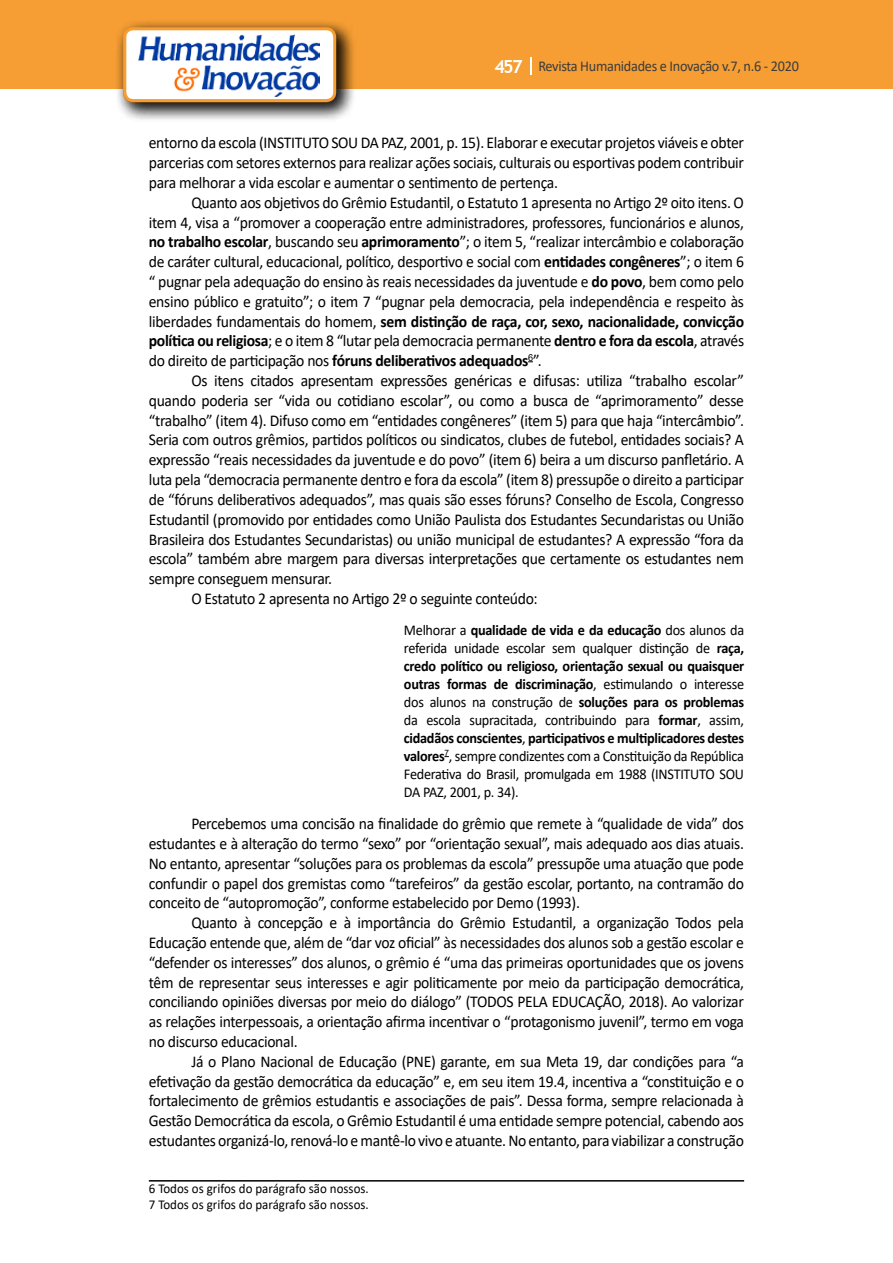
<style>
.page{position:relative;width:893px;height:1263px;background:#fff}
.page>*{position:absolute;margin:0;border:0;box-sizing:border-box;transform-origin:0 0}
.t1{font:16.5px/19.8px "Calibri";letter-spacing:-.02em;color:#000;text-align:justify;scale:.95 1}
.t2{font:15px/18px "Calibri";letter-spacing:-.02em;color:#000;text-align:justify;scale:.95 1}
.t3{font:15px "Calibri";letter-spacing:-.02em;color:#3c3c3b;scale:.95 1}
.t4{font:13.5px/16.2px "Calibri";color:#000;scale:.96 1}
.s1{font-family:"Trebuchet MS";font-weight:700;font-size:18px;color:#fff}
.s2{font-weight:700}
</style>
<div class="page">
<div style="left:0;top:0;width:893px;height:88px;background:#f69e34"></div>
<svg style="left:530px;top:57px;width:2px;height:18px"></svg>
<div style="left:115px;top:19px;width:241px;height:103px;background:#000;opacity:.75"></div>
<div style="left:125px;top:29px;width:210px;height:72px;background:#fff;border-radius:9px"></div>
<img style="left:139px;top:35px;width:180px;height:62px">
<div style="left:123px;top:27px;width:213px;height:75px;border:3px solid #f69e34;border-radius:9px"></div>
<hr style="left:149px;top:1180px;width:595px;height:1px;background:#000">
<p class="t3" style="left:495px;top:56px;width:322px"><span class="s1">457</span> Revista Humanidades e Inovação v.7, n.6 - 2020</p>
<p class="t1" style="left:149px;top:133px;width:628px">entorno da escola (INSTITUTO SOU DA PAZ, 2001, p. 15). Elaborar e executar projetos viáveis e obter parcerias com setores externos para realizar ações sociais, culturais ou esportivas podem contribuir para melhorar a vida escolar e aumentar o sentimento de pertença.</p>
<p class="t1" style="left:149px;top:192px;width:628px;text-indent:43px">Quanto aos objetivos do Grêmio Estudantil, o Estatuto 1 apresenta no Artigo 2º oito itens. O item 4, visa a “promover a cooperação entre administradores, professores, funcionários e alunos, <span class="s2">no trabalho escolar</span>, buscando seu <span class="s2">aprimoramento</span>”; o item 5, “realizar intercâmbio e colaboração de caráter cultural, educacional, político, desportivo e social com <span class="s2">entidades congêneres</span>”; o item 6 “ pugnar pela adequação do ensino às reais necessidades da juventude e <span class="s2">do povo</span>, bem como pelo ensino público e gratuito”; o item 7 “pugnar pela democracia, pela independência e respeito às liberdades fundamentais do homem, <span class="s2">sem distinção de raça, cor, sexo, nacionalidade, convicção política ou religiosa</span>; e o item 8 “lutar pela democracia permanente <span class="s2">dentro e fora da escola</span>, através do direito de participação nos <span class="s2">fóruns deliberativos adequados</span><sup>6</sup>”.</p>
<p class="t1" style="left:191px;top:370px;width:583px">Os itens citados apresentam expressões genéricas e difusas: utiliza “trabalho escolar”</p>
<p class="t1" style="left:149px;top:390px;width:628px">quando poderia ser “vida ou cotidiano escolar”, ou como a busca de “aprimoramento” desse</p>
<p class="t1" style="left:149px;top:410px;width:628px">“trabalho” (item 4). Difuso como em “entidades congêneres” (item 5) para que haja “intercâmbio”.</p>
<p class="t1" style="left:149px;top:430px;width:628px">Seria com outros grêmios, partidos políticos ou sindicatos, clubes de futebol, entidades sociais? A</p>
<p class="t1" style="left:149px;top:449px;width:628px">expressão “reais necessidades da juventude e do povo” (item 6) beira a um discurso panfletário. A</p>
<p class="t1" style="left:149px;top:469px;width:628px">luta pela “democracia permanente dentro e fora da escola” (item 8) pressupõe o direito a participar</p>
<p class="t1" style="left:149px;top:489px;width:628px">de “fóruns deliberativos adequados”, mas quais são esses fóruns? Conselho de Escola, Congresso</p>
<p class="t1" style="left:149px;top:509px;width:628px">Estudantil (promovido por entidades como União Paulista dos Estudantes Secundaristas ou União</p>
<p class="t1" style="left:149px;top:529px;width:628px">Brasileira dos Estudantes Secundaristas) ou união municipal de estudantes? A expressão “fora da</p>
<p class="t1" style="left:149px;top:548px;width:628px">escola” também abre margem para diversas interpretações que certamente os estudantes nem</p>
<p class="t1" style="left:149px;top:568px;width:194px">sempre conseguem mensurar.</p>
<p class="t1" style="left:191px;top:588px;width:366px">O Estatuto 2 apresenta no Artigo 2º o seguinte conteúdo:</p>
<p class="t2" style="left:404px;top:620px;width:360px">Melhorar a <span class="s2">qualidade de vida e da educação</span> dos alunos da referida unidade escolar sem qualquer distinção de <span class="s2">raça, credo político ou religioso, orientação sexual ou quaisquer outras formas de discriminação</span>, estimulando o interesse dos alunos na construção de <span class="s2">soluções para os problemas </span>da escola supracitada, contribuindo para <span class="s2">formar</span>, assim, <span class="s2">cidadãos conscientes</span>, <span class="s2">participativos e multiplicadores destes valores</span><sup>7</sup>, sempre condizentes com a Constituição da República Federativa do Brasil, promulgada em 1988 (INSTITUTO SOU DA PAZ, 2001, p. 34).</p>
<p class="t1" style="left:149px;top:813px;width:628px;text-indent:43px">Percebemos uma concisão na finalidade do grêmio que remete à “qualidade de vida” dos estudantes e à alteração do termo “sexo” por “orientação sexual”, mais adequado aos dias atuais.<br>No entanto, apresentar “soluções para os problemas da escola” pressupõe uma atuação que pode confundir o papel dos gremistas como “tarefeiros” da gestão escolar, portanto, na contramão do conceito de “autopromoção”, conforme estabelecido por Demo (1993).</p>
<p class="t1" style="left:149px;top:912px;width:628px;text-indent:43px">Quanto à concepção e à importância do Grêmio Estudantil, a organização Todos pela Educação entende que, além de “dar voz oficial” às necessidades dos alunos sob a gestão escolar e “defender os interesses” dos alunos, o grêmio é “uma das primeiras oportunidades que os jovens têm de representar seus interesses e agir politicamente por meio da participação democrática, conciliando opiniões diversas por meio do diálogo” (TODOS PELA EDUCAÇÃO, 2018). Ao valorizar as relações interpessoais, a orientação afirma incentivar o “protagonismo juvenil”, termo em voga no discurso educacional.</p>
<p class="t1" style="left:149px;top:1051px;width:628px;text-indent:43px">Já o Plano Nacional de Educação (PNE) garante, em sua Meta 19, dar condições para “a efetivação da gestão democrática da educação” e, em seu item 19.4, incentiva a “constituição e o fortalecimento de grêmios estudantis e associações de pais”. Dessa forma, sempre relacionada à Gestão Democrática da escola, o Grêmio Estudantil é uma entidade sempre potencial, cabendo aos estudantes organizá-lo, renová-lo e mantê-lo vivo e atuante. No entanto, para viabilizar a construção</p>
<p class="t4" style="left:149px;top:1180px;width:231px">6 Todos os grifos do parágrafo são nossos.<br>7 Todos os grifos do parágrafo são nossos.</p>
</div>
